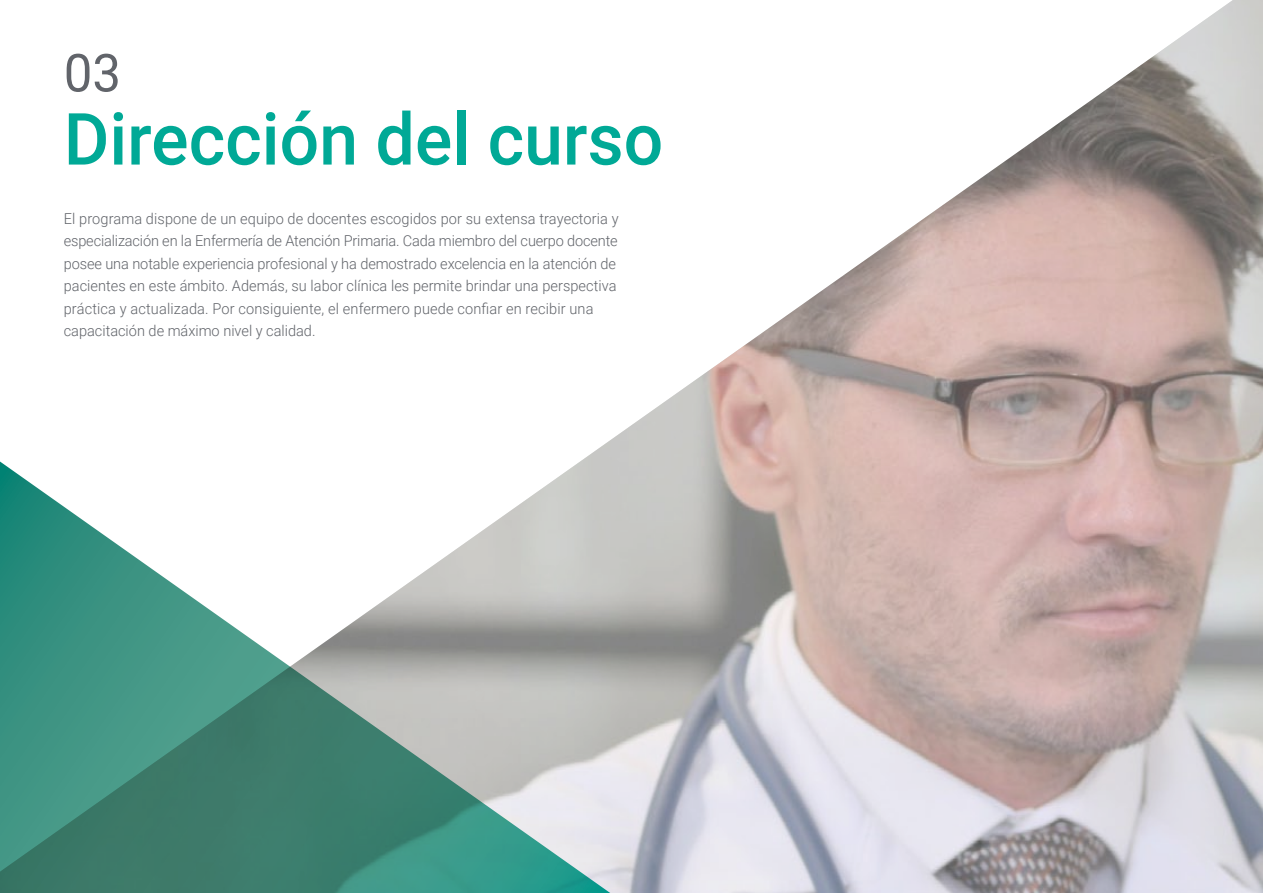
<style>
.page{position:relative;width:1263px;height:893px;background:#fff}
.page>*{position:absolute;margin:0;border:0;box-sizing:border-box;transform-origin:0 0}
.t1{font:500 72px "Roboto";color:#00a996}
.t2{font:52.5px "Roboto";color:#61646a}
.t3{font:300 15px/22.5px "Roboto";color:#61646a}
</style>
<div class="page">
<img style="left:602px;top:0;width:661px;height:893px">
<svg style="left:0;top:446px;width:640px;height:447px"></svg>
<h2 class="t2" style="left:64px;top:36px;width:59px">03</h2>
<h1 class="t1" style="left:64px;top:89px;width:601px">Dirección del curso</h1>
<p class="t3" style="left:64px;top:207px;width:556px">El programa dispone de un equipo de docentes escogidos por su extensa trayectoria y especialización en la Enfermería de Atención Primaria. Cada miembro del cuerpo docente posee una notable experiencia profesional y ha demostrado excelencia en la atención de pacientes en este ámbito. Además, su labor clínica les permite brindar una perspectiva práctica y actualizada. Por consiguiente, el enfermero puede confiar en recibir una capacitación de máximo nivel y calidad.</p>
</div>
